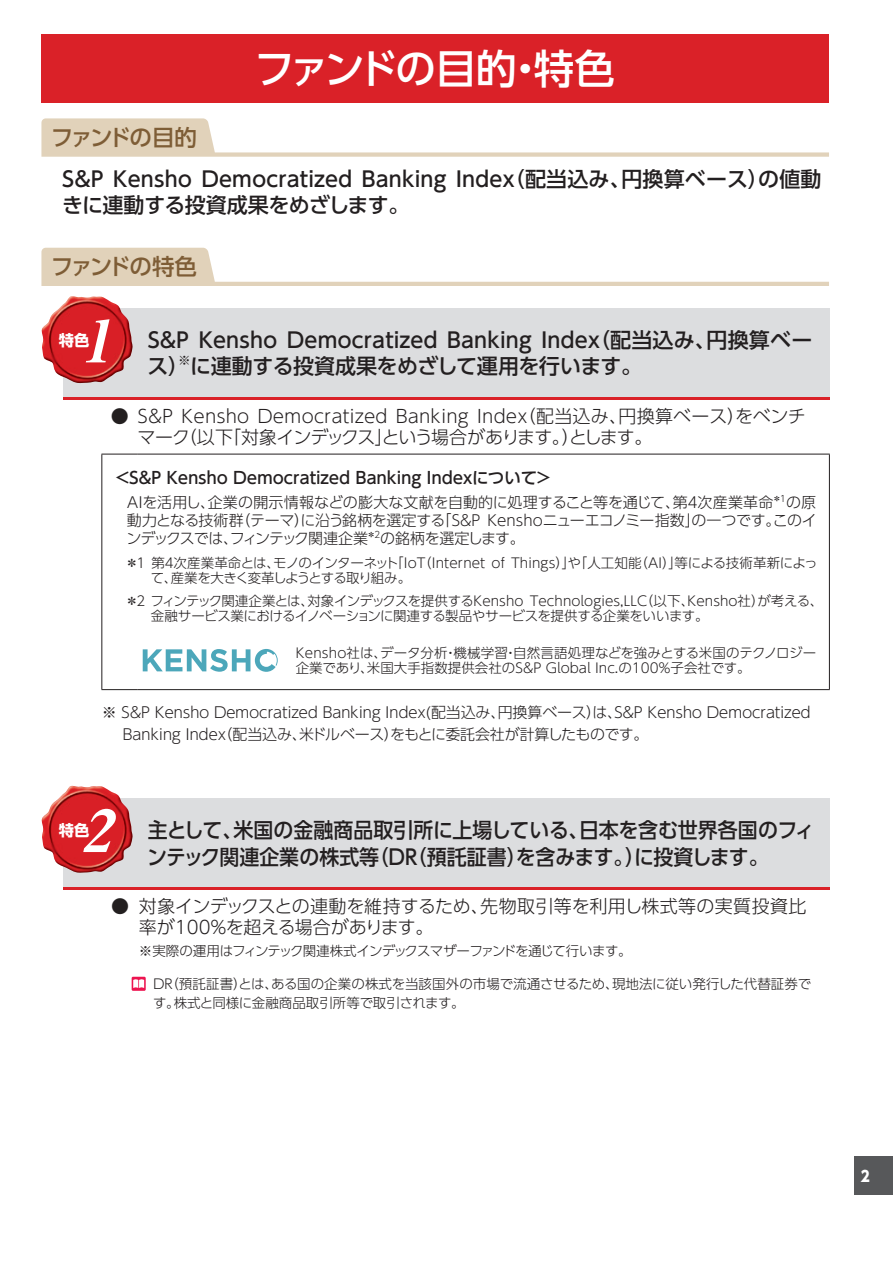
<style>
.page{position:relative;width:893px;height:1263px;background:#fff}
.page>*{position:absolute;margin:0;border:0;box-sizing:border-box;transform-origin:0 0}
.t1{font:italic 58.5px "Midashi Min Pr 5 MA31";color:#fff;scale:1.04 1}
.t2{font:500 40.5px "UD Shin Go Pro";letter-spacing:-.06em;color:#fff}
.t3{font:500 22.5px "UD Shin Go Pro";letter-spacing:-.095em;color:#7e5d36}
.t4{font:500 21px/27px "UD Shin Go Pro";letter-spacing:-.005em;color:#231f20;scale:.95 1}
.t5{font:500 21px/25.5px "UD Shin Go Pro";letter-spacing:-.08em;color:#231f20}
.t6{font:500 21px/25.5px "UD Shin Go Pro";letter-spacing:-.185em;color:#231f20}
.t7{font:300 18px/21px "UD Shin Go Pro";letter-spacing:-.13em;color:#231f20}
.t8{font:300 18px/21px "UD Shin Go Pro";color:#231f20}
.t9{font:500 16.5px "UD Shin Go Pro";letter-spacing:-.385em;color:#231f20}
.t10{font:700 15.3px "UD Shin Go Pro";color:#fff}
.t11{font:300 15px/18px "UD Shin Go Pro";letter-spacing:-.115em;color:#231f20;text-align:justify}
.t12{font:300 15px/22.5px "UD Shin Go Pro";letter-spacing:-.365em;color:#231f20}
.t13{font:800 15px "UD Shin Go Pro";color:#fff;scale:.9 1}
.t14{font:300 13.5px/15px "UD Shin Go Pro";letter-spacing:-.01em;color:#231f20}
.t15{font:300 13.5px/15px "UD Shin Go Pro";letter-spacing:-.03em;color:#231f20}
.t16{font:300 13.5px "UD Shin Go Pro";letter-spacing:-.055em;color:#231f20}
</style>
<div class="page">
<div style="left:855px;top:1157px;width:38px;height:38px;background:#57585a"></div>
<div style="left:41px;top:35px;width:788px;height:68px;background:#da2128"></div>
<svg style="left:41px;top:118px;width:788px;height:39px"></svg>
<svg style="left:41px;top:248px;width:788px;height:38px"></svg>
<div style="left:63px;top:309px;width:766px;height:91px;background:#dcdddf"></div>
<hr style="left:63px;top:397px;width:766px;height:3px;background:#da2128">
<img style="left:41px;top:296px;width:92px;height:87px">
<hr style="left:101px;top:454px;width:37px;height:1px;background:#231f20">
<hr style="left:101px;top:454px;width:1px;height:235px;background:#231f20">
<hr style="left:138px;top:454px;width:692px;height:1px;background:#231f20">
<hr style="left:829px;top:454px;width:1px;height:235px;background:#231f20">
<hr style="left:101px;top:689px;width:37px;height:1px;background:#231f20">
<hr style="left:138px;top:689px;width:692px;height:1px;background:#231f20">
<svg style="left:143px;top:649px;width:135px;height:23px"></svg>
<div style="left:63px;top:798px;width:766px;height:92px;background:#dcdddf"></div>
<hr style="left:63px;top:887px;width:766px;height:3px;background:#da2128">
<img style="left:41px;top:786px;width:92px;height:87px">
<svg style="left:132px;top:977px;width:14px;height:14px"></svg>
<svg style="left:133px;top:979px;width:11px;height:9px"></svg>
<h2 class="t2" style="left:254px;top:36px;width:362px">ファンドの目的・特色</h2>
<h3 class="t3" style="left:51px;top:119px;width:147px">ファンドの目的</h3>
<h3 class="t6" style="left:58px;top:166px;width:765px">Ｓ＆Ｐ Ｋｅｎｓｈｏ Ｄｅｍｏｃｒａｔｉｚｅｄ Ｂａｎｋｉｎｇ Ｉｎｄｅｘ（配当込み、円換算ベース）の値動きに連動する投資成果をめざします。</h3>
<h3 class="t3" style="left:51px;top:249px;width:148px">ファンドの特色</h3>
<h1 class="t1" style="left:80px;top:295px;width:49px">1</h1>
<h3 class="t5" style="left:143px;top:327px;width:670px">Ｓ＆Ｐ Ｋｅｎｓｈｏ Ｄｅｍｏｃｒａｔｉｚｅｄ Ｂａｎｋｉｎｇ Ｉｎｄｅｘ（配当込み、円換算ベース）<sup>※</sup>に連動する投資成果をめざして運用を行います。</h3>
<h3 class="t7" style="left:138px;top:405px;width:670px;text-indent:-27px">● Ｓ＆Ｐ Ｋｅｎｓｈｏ Ｄｅｍｏｃｒａｔｉｚｅｄ Ｂａｎｋｉｎｇ Ｉｎｄｅｘ（配当込み、円換算ベース）をベンチマーク（以下「対象インデックス」という場合があります。）とします。</h3>
<p class="t9" style="left:114px;top:464px;width:439px">＜Ｓ＆Ｐ Ｋｅｎｓｈｏ Ｄｅｍｏｃｒａｔｉｚｅｄ Ｂａｎｋｉｎｇ Ｉｎｄｅｘについて＞</p>
<p class="t11" style="left:125px;top:493px;width:693px">ＡＩを活用し、企業の開示情報などの膨大な文献を自動的に処理すること等を通じて、第４次産業革命<sup>＊１</sup>の原動力となる技術群（テーマ）に沿う銘柄を選定する「S&amp;P Kenshoニューエコノミー指数」の一つです。このインデックスでは、フィンテック関連企業<sup>＊２</sup>の銘柄を選定します。</p>
<p class="t15" style="left:151px;top:555px;width:668px;text-indent:-26px">＊１ 第４次産業革命とは、モノのインターネット「IoT（Internet of Things）」や「人工知能（ＡＩ）」等による技術革新によって、産業を大きく変革しようとする取り組み。</p>
<p class="t14" style="left:151px;top:592px;width:674px;text-indent:-26px">＊２ フィンテック関連企業とは、対象インデックスを提供するKensho Technologies,LLC（以下、Kensho社）が考える、金融サービス業におけるイノベーションに関連する製品やサービスを提供する企業をいいます。</p>
<p class="t14" style="left:296px;top:645px;width:522px">Kensho社は、データ分析・機械学習・自然言語処理などを強みとする米国のテクノロジー企業であり、米国大手指数提供会社のS&amp;P Global Inc.の100％子会社です。</p>
<p class="t12" style="left:120px;top:700px;width:694px;text-indent:-18px">※ Ｓ＆Ｐ Ｋｅｎｓｈｏ Ｄｅｍｏｃｒａｔｉｚｅｄ Ｂａｎｋｉｎｇ Ｉｎｄｅｘ(配当込み､円換算ベース）は、Ｓ＆Ｐ Ｋｅｎｓｈｏ Ｄｅｍｏｃｒａｔｉｚｅｄ<br>Ｂａｎｋｉｎｇ Ｉｎｄｅｘ（配当込み、米ドルベース）をもとに委託会社が計算したものです。</p>
<p class="t10" style="left:59px;top:328px;width:32px">特色</p>
<h1 class="t1" style="left:80px;top:785px;width:49px">2</h1>
<h3 class="t4" style="left:147px;top:816px;width:704px">主として、米国の金融商品取引所に上場している、日本を含む世界各国のフィンテック関連企業の株式等（ＤＲ（預託証書）を含みます。）に投資します。</h3>
<h3 class="t8" style="left:139px;top:895px;width:669px;text-indent:-28px">● 対象インデックスとの連動を維持するため、先物取引等を利用し株式等の実質投資比率が100％を超える場合があります。</h3>
<p class="t16" style="left:139px;top:939px;width:494px">※実際の運用はフィンテック関連株式インデックスマザーファンドを通じて行います。</p>
<p class="t14" style="left:152px;top:973px;width:661px;line-height:19.5px">ＤＲ（預託証書）とは、ある国の企業の株式を当該国外の市場で流通させるため、現地法に従い発行した代替証券です。株式と同様に金融商品取引所等で取引されます。</p>
<p class="t10" style="left:59px;top:817px;width:32px">特色</p>
<p class="t13" style="left:861px;top:1163px;width:11px">2</p>
</div>
